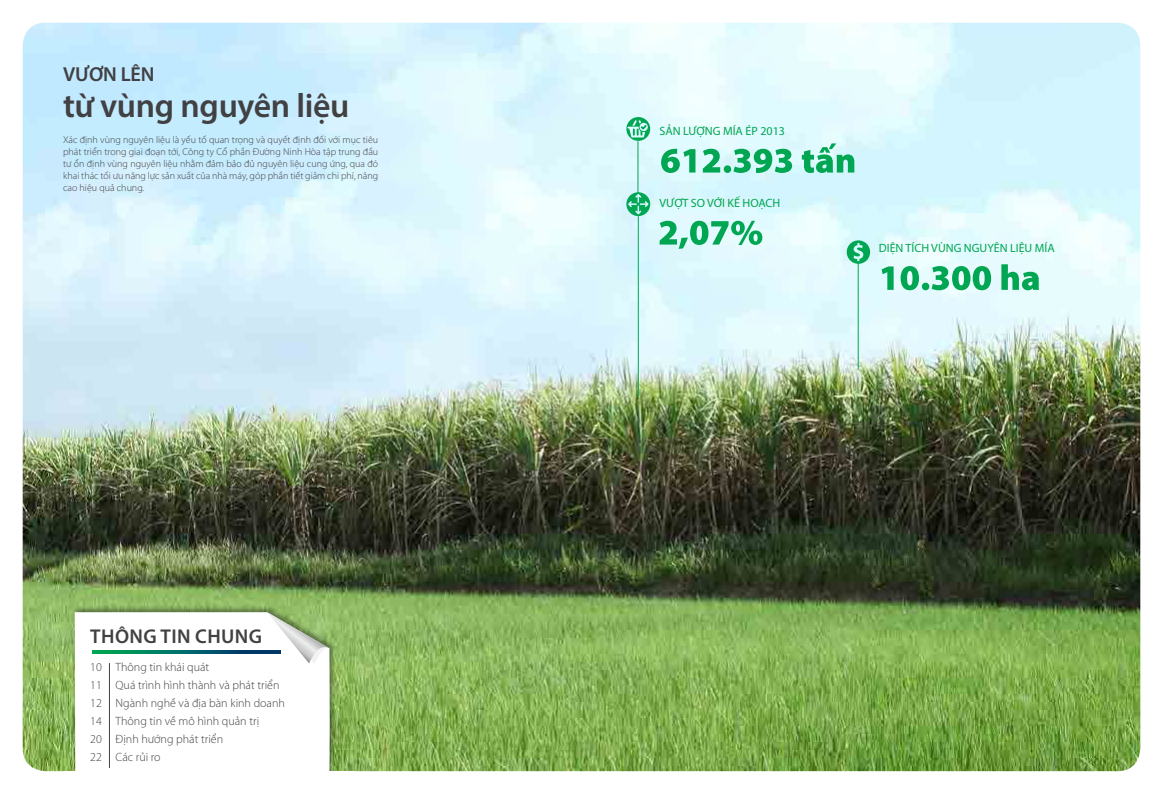
<style>
.page{position:relative;width:1163px;height:794px;background:#fff}
.page>*{position:absolute;margin:0;border:0;box-sizing:border-box;transform-origin:0 0}
.t1{font:600 33.8px "Myriad Pro";letter-spacing:-.01em;color:#414042}
.t2{font:600 20.3px "Myriad Pro";letter-spacing:-.01em;color:#414042}
.t3{font:600 20px "Myriad Pro";letter-spacing:.02em;color:#414042}
.t4{font:300 12px/18px "Myriad Pro";color:#414042}
.t5{font:12px "Myriad Pro";color:#00a651}
.t6{font:300 10px/12px "Myriad Pro";color:#414042;text-align:justify}
</style>
<div class="page">
<img style="left:23px;top:23px;width:1117px;height:748px">
<div style="left:73px;top:605px;width:264px;height:180px;background:#000;opacity:.4"></div>
<svg style="left:75px;top:612px;width:255px;height:159px"></svg>
<svg style="left:267px;top:612px;width:62px;height:52px"></svg>
<hr style="left:109px;top:663px;width:1px;height:105px;background:#414042">
<svg style="left:93px;top:650px;width:187px;height:3px"></svg>
<div style="left:63px;top:771px;width:292px;height:21px;background:#fff"></div>
<svg style="left:846px;top:240px;width:24px;height:24px"></svg>
<hr style="left:637px;top:141px;width:1px;height:53px;background:#00a651">
<hr style="left:638px;top:216px;width:1px;height:181px;background:#00a651">
<svg style="left:626px;top:117px;width:24px;height:24px"></svg>
<svg style="left:626px;top:192px;width:24px;height:24px"></svg>
<hr style="left:857px;top:263px;width:1px;height:106px;background:#00a651">
<svg style="left:881px;top:264px;width:157px;height:26px;background:#7bd3ae"></svg>
<svg style="left:659px;top:221px;width:103px;height:28px;background:#86d8b8"></svg>
<svg style="left:661px;top:143px;width:193px;height:30px;background:#85d8b9"></svg>
<h2 class="t2" style="left:63px;top:62px;width:93px">VƯƠN LÊN</h2>
<h1 class="t1" style="left:63px;top:84px;width:288px">từ vùng nguyên liệu</h1>
<p class="t6" style="left:63px;top:133px;width:317px">Xác định vùng nguyên liệu là yếu tố quan trọng và quyết định đối với mục tiêu phát triển trong giai đoạn tới, Công ty Cổ phần Đường Ninh Hòa tập trung đầu tư ổn định vùng nguyên liệu nhằm đảm bảo đủ nguyên liệu cung ứng, qua đó khai thác tối ưu năng lực sản xuất của nhà máy, góp phần tiết giảm chi phí, nâng cao hiệu quả chung.</p>
<h3 class="t3" style="left:90px;top:623px;width:173px">THÔNG TIN CHUNG</h3>
<p class="t4" style="left:90px;top:657px;width:13px;text-align:justify">10<br>11<br>12<br>14<br>20<br>22</p>
<p class="t4" style="left:116px;top:658px;width:171px">Thông tin khái quát<br>Quá trình hình thành và phát triển<br>Ngành nghề và địa bàn kinh doanh<br>Thông tin về mô hình quản trị<br>Định hướng phát triển<br>Các rủi ro</p>
<p class="t5" style="left:659px;top:123px;width:127px">SẢN LƯỢNG MÍA ÉP 2013</p>
<p class="t5" style="left:659px;top:196px;width:122px">VƯỢT SO VỚI KẾ HOẠCH</p>
<p class="t5" style="left:878px;top:241px;width:177px">DIỆN TÍCH VÙNG NGUYÊN LIỆU MÍA</p>
</div>
